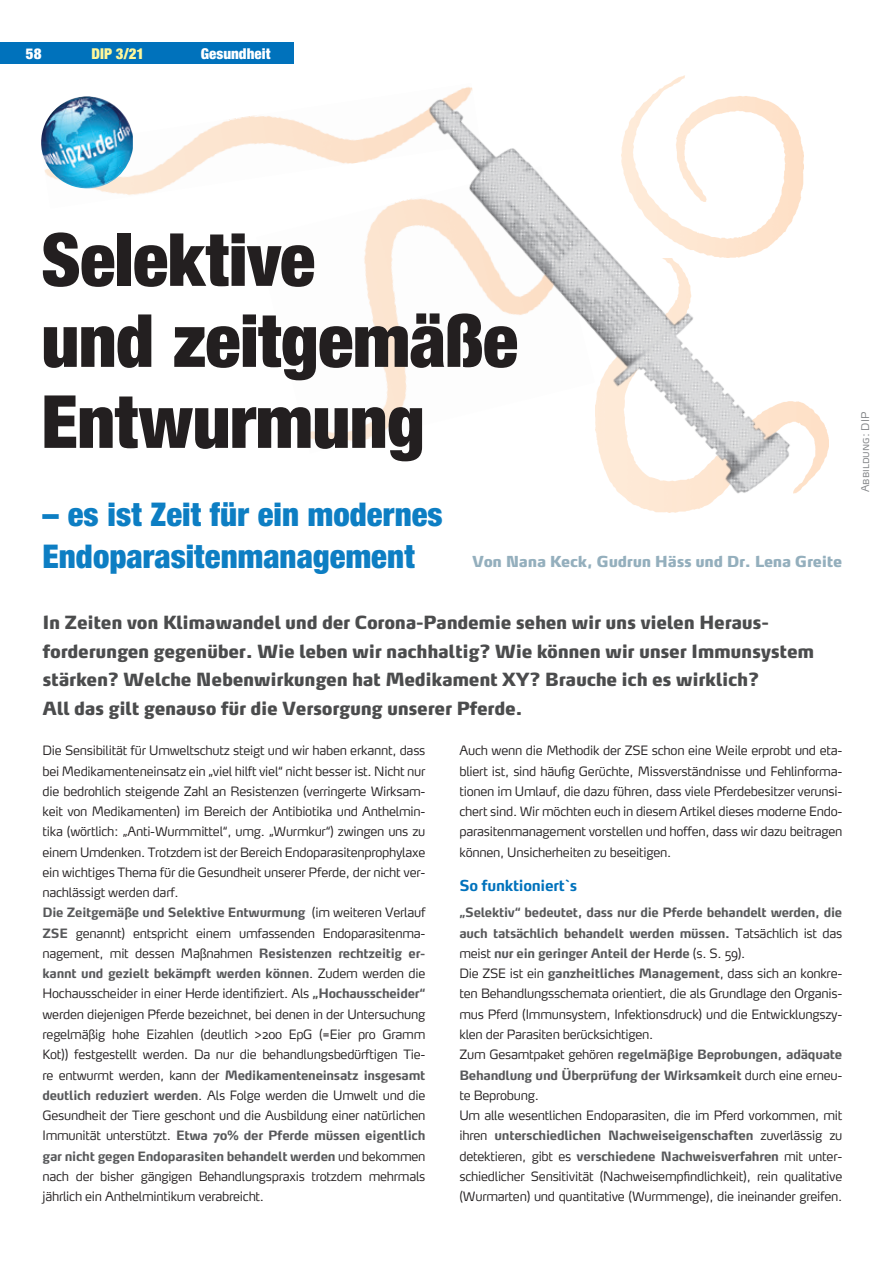
<style>
.page{position:relative;width:893px;height:1263px;background:#fff}
.page>*{position:absolute;margin:0;border:0;box-sizing:border-box;transform-origin:0 0}
.t1{font:900 condensed 73.35px/81px "Helvetica Neue";letter-spacing:-.01em;color:#231f20}
.t2{font:900 condensed 32.7px/42px "Helvetica Neue";letter-spacing:.005em;color:#0d7ec3}
.t3{font:900 18px/28.5px "Max OT";letter-spacing:-.02em;color:#4b4c4d}
.t4{font:900 15px "Max OT";letter-spacing:-.02em;color:#94afbd}
.t5{font:700 15px "Max OT";letter-spacing:-.02em;color:#0072bc}
.t6{font:900 condensed 15px "Helvetica Neue";color:#fff}
.t7{font:900 condensed 15px "Helvetica Neue";color:#fff79a}
.t8{font:300 12.75px/20.2px "Max OT";letter-spacing:-.02em;color:#231f20}
.t9{font:300 10.5px "Max OT";color:#808285}
.s1{font-weight:700;color:#57585a}
</style>
<div class="page">
<img style="left:82px;top:125px;width:136px;height:70px">
<div style="left:0;top:43px;width:293px;height:21px;background:#0072bc"></div>
<img style="left:218px;top:42px;width:611px;height:471px">
<img style="left:621px;top:75px;width:182px;height:182px">
<img style="left:41px;top:96px;width:92px;height:92px">
<p class="t6" style="left:26px;top:44px;width:17px">58</p>
<p class="t7" style="left:92px;top:44px;width:54px">DIP 3/21</p>
<p class="t6" style="left:201px;top:44px;width:71px">Gesundheit</p>
<h1 class="t1" style="left:41px;top:218px;width:478px">Selektive<br>und zeitgemäße<br>Entwurmung</h1>
<h2 class="t2" style="left:43px;top:493px;width:402px">– es ist Zeit für ein modernes<br>Endoparasitenmanagement</h2>
<p class="t4" style="left:472px;top:552px;width:372px">Von Nana Keck, Gudrun Häss und Dr. Lena Greite</p>
<p class="t3" style="left:43px;top:608px;width:773px">In Zeiten von Klimawandel und der Corona-Pandemie sehen wir uns vielen Heraus&shy;forderungen gegenüber. Wie leben wir nachhaltig? Wie können wir unser Immunsystem stärken? Welche Nebenwirkungen hat Medikament XY? Brauche ich es wirklich?<br>All das gilt genauso für die Versorgung unserer Pferde.</p>
<p class="t8" style="left:43px;top:740px;width:384px">Die Sensibilität für Umweltschutz steigt und wir haben erkannt, dass bei Medikamenteneinsatz ein „viel hilft viel“ nicht besser ist. Nicht nur die bedrohlich steigende Zahl an Resistenzen (verringerte Wirksam&shy;keit von Medikamenten) im Bereich der Antibiotika und Anthelmin&shy;tika (wörtlich: „Anti-Wurmmittel“, umg. „Wurmkur“) zwingen uns zu einem Umdenken. Trotzdem ist der Bereich Endoparasitenprophylaxe ein wichtiges Thema für die Gesundheit unserer Pferde, der nicht ver&shy;nachlässigt werden darf.<br><span class="s1">Die Zeitgemäße und Selektive Entwurmung</span> (im weiteren Verlauf <span class="s1">ZSE</span> genannt) entspricht einem umfassenden Endoparasitenma&shy;nagement, mit dessen Maßnahmen <span class="s1">Resistenzen rechtzeitig er&shy;kannt und gezielt bekämpft werden können</span>. Zudem werden die Hochausscheider in einer Herde identifiziert. Als <span class="s1">„Hochausscheider“ </span>werden diejenigen Pferde bezeichnet, bei denen in der Untersuchung regelmäßig hohe Eizahlen (deutlich &gt;200 EpG (=Eier pro Gramm Kot)) festgestellt werden. Da nur die behandlungsbedürftigen Tie&shy;re entwurmt werden, kann der <span class="s1">Medikamenteneinsatz insgesamt deutlich reduziert werden</span>. Als Folge werden die Umwelt und die Gesundheit der Tiere geschont und die Ausbildung einer natürlichen Immunität unterstützt. <span class="s1">Etwa 70% der Pferde müssen eigentlich gar nicht gegen Endoparasiten behandelt werden</span> und bekommen nach der bisher gängigen Behandlungspraxis trotzdem mehrmals jährlich ein Anthelmintikum verabreicht.</p>
<p class="t8" style="left:459px;top:740px;width:384px;text-align:justify">Auch wenn die Methodik der ZSE schon eine Weile erprobt und eta&shy;bliert ist, sind häufig Gerüchte, Missverständnisse und Fehlinforma&shy;tionen im Umlauf, die dazu führen, dass viele Pferdebesitzer verunsi&shy;chert sind. Wir möchten euch in diesem Artikel dieses moderne Endo&shy;parasitenmanagement vorstellen und hoffen, dass wir dazu beitragen können, Unsicherheiten zu beseitigen.</p>
<p class="t5" style="left:459px;top:876px;width:119px">So funktioniert`s</p>
<p class="t8" style="left:459px;top:902px;width:384px"><span class="s1">„Selektiv“ bedeutet, dass nur die Pferde behandelt werden, die auch tatsächlich behandelt werden müssen.</span> Tatsächlich ist das meist <span class="s1">nur ein geringer Anteil der Herde</span> (s. S. 59).<br>Die ZSE ist ein <span class="s1">ganzheitliches Management</span>, dass sich an konkre&shy;ten Behandlungsschemata orientiert, die als Grundlage den Organis&shy;mus Pferd (Immunsystem, Infektionsdruck) und die Entwicklungszy&shy;klen der Parasiten berücksichtigen.<br>Zum Gesamtpaket gehören <span class="s1">regelmäßige Beprobungen, adäquate Behandlung und Überprüfung der Wirksamkeit</span> durch eine erneu&shy;te Beprobung.<br>Um alle wesentlichen Endoparasiten, die im Pferd vorkommen, mit ihren <span class="s1">unterschiedlichen Nachweiseigenschaften</span> zuverlässig zu detektieren, gibt es <span class="s1">verschiedene Nachweisverfahren</span> mit unter&shy;schiedlicher Sensitivität (Nachweisempfindlichkeit), rein qualitative (Wurmarten) und quantitative (Wurmmenge), die ineinander greifen.</p>
<p class="t9" style="left:858px;top:492px;width:82px;rotate:-90deg">Abbildung: DIP</p>
</div>
